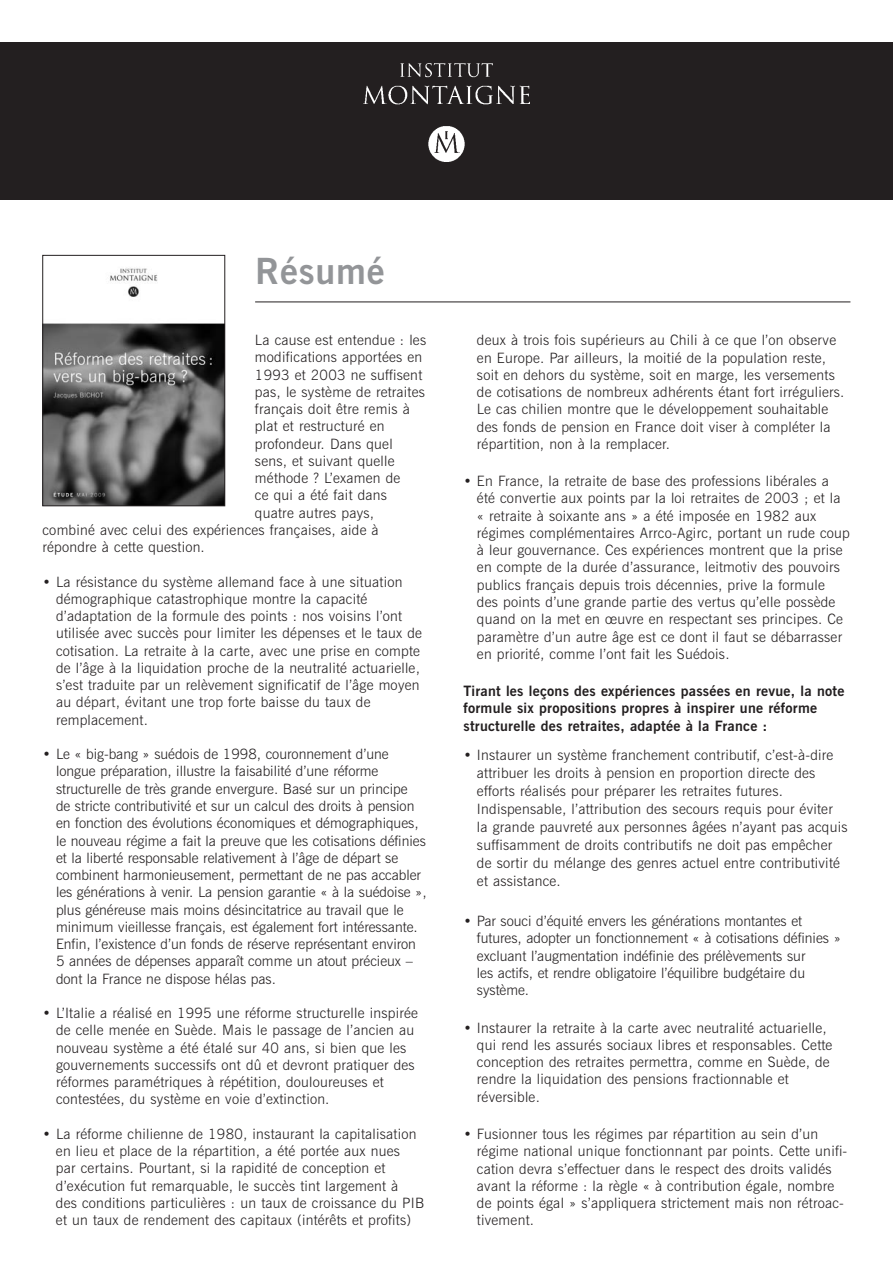
<style>
.page{position:relative;width:893px;height:1263px;background:#fff}
.page>*{position:absolute;margin:0;border:0;box-sizing:border-box;transform-origin:0 0}
.t1{font:700 36px "News Gothic BT";letter-spacing:.025em;color:#939598}
.t2{font:300 14.25px/17.2px "News Gothic BT";letter-spacing:.02em;color:#231f20}
.t3{font:300 14.25px/17.2px "News Gothic BT";color:#231f20}
.t4{font:700 14.25px/17.2px "News Gothic BT";letter-spacing:.02em;color:#231f20}
</style>
<div class="page">
<img style="left:45px;top:268px;width:178px;height:236px">
<div style="left:43px;top:255px;width:182px;height:251px;border:1px solid #231f20"></div>
<hr style="left:255px;top:302px;width:595px;height:1px;background:#231f20">
<div style="left:0;top:43px;width:893px;height:157px;background:#231f20"></div>
<img style="left:364px;top:64px;width:165px;height:98px">
<h1 class="t1" style="left:255px;top:258px;width:131px">Résumé</h1>
<p class="t2" style="left:255px;top:333px;width:173px">La cause est entendue : les</p>
<p class="t2" style="left:255px;top:350px;width:169px">modifications apportées en</p>
<p class="t2" style="left:255px;top:367px;width:169px">1993 et 2003 ne suffisent</p>
<p class="t2" style="left:255px;top:384px;width:171px">pas, le système de retraites</p>
<p class="t2" style="left:255px;top:402px;width:156px">français doit être remis à</p>
<p class="t2" style="left:255px;top:419px;width:131px">plat et restructuré en</p>
<p class="t2" style="left:255px;top:436px;width:139px">profondeur. Dans quel</p>
<p class="t2" style="left:255px;top:453px;width:141px">sens, et suivant quelle</p>
<p class="t2" style="left:255px;top:471px;width:147px">méthode ? L’examen de</p>
<p class="t2" style="left:255px;top:488px;width:134px">ce qui a été fait dans</p>
<p class="t2" style="left:255px;top:505px;width:121px">quatre autres pays,</p>
<p class="t2" style="left:43px;top:522px;width:338px">combiné avec celui des expériences françaises, aide à</p>
<p class="t2" style="left:43px;top:540px;width:164px">répondre à cette question.</p>
<p class="t2" style="left:56px;top:574px;width:368px;text-indent:-13px">• La résistance du système allemand face à une situation démographique catastrophique montre la capacité d’adaptation de la formule des points : nos voisins l’ont utilisée avec succès pour limiter les dépenses et le taux de cotisation. La retraite à la carte, avec une prise en compte de l’âge à la liquidation proche de la neutralité actuarielle, s’est traduite par un relèvement significatif de l’âge moyen au départ, évitant une trop forte baisse du taux de remplacement.</p>
<p class="t3" style="left:56px;top:747px;width:372px;text-indent:-13px">• Le « big-bang » suédois de 1998, couronnement d’une longue préparation, illustre la faisabilité d’une réforme structurelle de très grande envergure. Basé sur un principe<br>de stricte contributivité et sur un calcul des droits à pension en fonction des évolutions économiques et démographiques, le nouveau régime a fait la preuve que les cotisations définies et la liberté responsable relativement à l’âge de départ se combinent harmonieusement, permettant de ne pas accabler les générations à venir. La pension garantie « à la suédoise », plus généreuse mais moins désincitatrice au travail que le minimum vieillesse français, est également fort intéressante.<br>Enfin, l’existence d’un fonds de réserve représentant environ 5 années de dépenses apparaît comme un atout précieux – dont la France ne dispose hélas pas.</p>
<p class="t2" style="left:56px;top:1006px;width:363px;text-indent:-13px">• L’Italie a réalisé en 1995 une réforme structurelle inspirée de celle menée en Suède. Mais le passage de l’ancien au nouveau système a été étalé sur 40 ans, si bien que les gouvernements successifs ont dû et devront pratiquer des réformes paramétriques à répétition, douloureuses et contestées, du système en voie d’extinction.</p>
<p class="t2" style="left:56px;top:1126px;width:370px;text-indent:-13px">• La réforme chilienne de 1980, instaurant la capitalisation en lieu et place de la répartition, a été portée aux nues<br>par certains. Pourtant, si la rapidité de conception et d’exécution fut remarquable, le succès tint largement à<br>des conditions particulières : un taux de croissance du PIB et un taux de rendement des capitaux (intérêts et profits)</p>
<p class="t2" style="left:477px;top:333px;width:369px">deux à trois fois supérieurs au Chili à ce que l’on observe en Europe. Par ailleurs, la moitié de la population reste, soit en dehors du système, soit en marge, les versements de cotisations de nombreux adhérents étant fort irréguliers.<br>Le cas chilien montre que le développement souhaitable des fonds de pension en France doit viser à compléter la répartition, non à la remplacer.</p>
<p class="t2" style="left:477px;top:474px;width:374px;text-indent:-13px">• En France, la retraite de base des professions libérales a été convertie aux points par la loi retraites de 2003 ; et la « retraite à soixante ans » a été imposée en 1982 aux régimes complémentaires Arrco-Agirc, portant un rude coup à leur gouvernance. Ces expériences montrent que la prise en compte de la durée d’assurance, leitmotiv des pouvoirs publics français depuis trois décennies, prive la formule<br>des points d’une grande partie des vertus qu’elle possède quand on la met en œuvre en respectant ses principes. Ce paramètre d’un autre âge est ce dont il faut se débarrasser en priorité, comme l’ont fait les Suédois.</p>
<p class="t4" style="left:463px;top:684px;width:382px">Tirant les leçons des expériences passées en revue, la note formule six propositions propres à inspirer une réforme structurelle des retraites, adaptée à la France :</p>
<p class="t2" style="left:477px;top:747px;width:372px;line-height:18px;text-indent:-13px">• Instaurer un système franchement contributif, c’est-à-dire attribuer les droits à pension en proportion directe des efforts réalisés pour préparer les retraites futures.<br>Indispensable, l’attribution des secours requis pour éviter<br>la grande pauvreté aux personnes âgées n’ayant pas acquis suffisamment de droits contributifs ne doit pas empêcher de sortir du mélange des genres actuel entre contributivité et assistance.</p>
<p class="t3" style="left:477px;top:914px;width:365px;text-indent:-13px">• Par souci d’équité envers les générations montantes et futures, adopter un fonctionnement « à cotisations définies » excluant l’augmentation indéfinie des prélèvements sur<br>les actifs, et rendre obligatoire l’équilibre budgétaire du système.</p>
<p class="t2" style="left:477px;top:1020px;width:357px;text-indent:-13px">• Instaurer la retraite à la carte avec neutralité actuarielle, qui rend les assurés sociaux libres et responsables. Cette conception des retraites permettra, comme en Suède, de rendre la liquidation des pensions fractionnable et réversible.</p>
<p class="t2" style="left:477px;top:1126px;width:372px;text-indent:-13px">• Fusionner tous les régimes par répartition au sein d’un régime national unique fonctionnant par points. Cette unifi&shy;cation devra s’effectuer dans le respect des droits validés avant la réforme : la règle « à contribution égale, nombre de points égal » s’appliquera strictement mais non rétroac&shy;tivement.</p>
</div>
